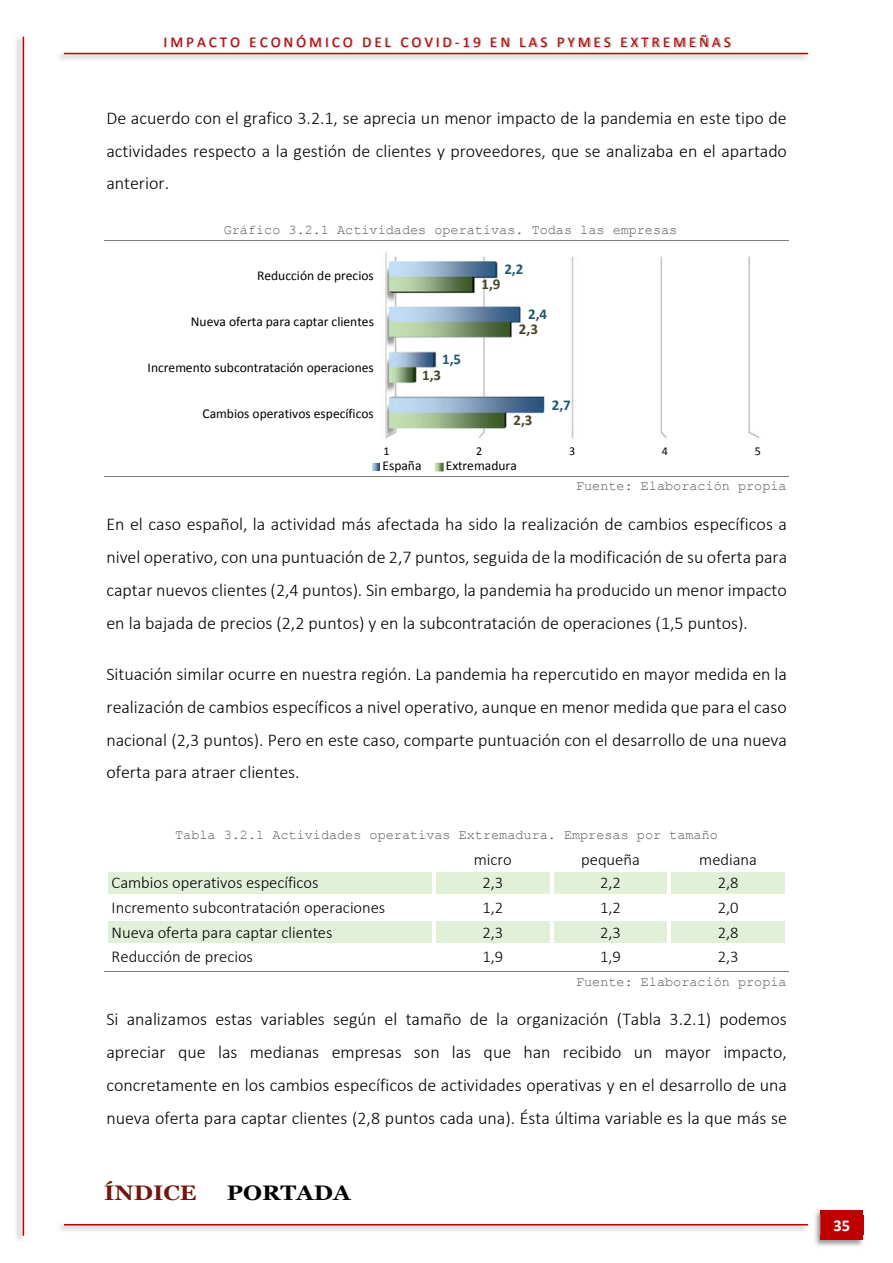
<style>
.page{position:relative;width:893px;height:1263px;background:#fff}
.page>*{position:absolute;margin:0;border:0;box-sizing:border-box;transform-origin:0 0}
.t1{font:700 21px "Georgia";color:#000;scale:1.1 1}
.t2{font:700 21px "Georgia";color:#74160e;scale:1.1 1}
.t3{font:300 18px/33px "Calibri";color:#000;text-align:justify}
.t4{font:300 16.5px "Calibri";color:#000}
.t5{font:700 16.5px "Calibri";color:#fff}
.t6{font:15px "Calibri";letter-spacing:.205em;color:#c00000}
.t7{font:700 15px "Calibri";color:#4a452a}
.t8{font:700 15px "Calibri";color:#215968}
.t9{font:13.5px "Courier New";color:#595959}
.t10{font:13.5px "Calibri";color:#000}
.t11{font:12px "Calibri";color:#000}
</style>
<div class="page">
<img style="left:164px;top:34px;width:568px;height:14px">
<hr style="left:64px;top:53px;width:744px;height:1px;background:#c00000">
<img style="left:16px;top:36px;width:9px;height:1204px">
<hr style="left:23px;top:37px;width:1px;height:1199px;background:#c00000">
<hr style="left:64px;top:1224px;width:744px;height:1px;background:#c00000">
<img style="left:815px;top:1210px;width:49px;height:37px">
<div style="left:821px;top:1210px;width:42px;height:30px;background:#c00000"></div>
<img style="left:820px;top:1215px;width:1px;height:20px">
<hr style="left:104px;top:240px;width:685px;height:1px;background:#808080">
<hr style="left:104px;top:476px;width:685px;height:1px;background:#808080">
<hr style="left:104px;top:844px;width:685px;height:1px;background:#808080">
<div style="left:108px;top:873px;width:325px;height:21px;background:#e2efd9"></div>
<div style="left:436px;top:873px;width:114px;height:21px;background:#e2efd9"></div>
<div style="left:553px;top:873px;width:115px;height:21px;background:#e2efd9"></div>
<div style="left:671px;top:873px;width:114px;height:21px;background:#e2efd9"></div>
<svg style="left:108px;top:872px;width:324px;height:1px"></svg>
<svg style="left:436px;top:872px;width:114px;height:1px"></svg>
<svg style="left:554px;top:872px;width:113px;height:1px"></svg>
<svg style="left:671px;top:872px;width:114px;height:1px"></svg>
<div style="left:108px;top:922px;width:325px;height:21px;background:#e2efd9"></div>
<div style="left:436px;top:922px;width:114px;height:21px;background:#e2efd9"></div>
<div style="left:553px;top:922px;width:115px;height:21px;background:#e2efd9"></div>
<div style="left:671px;top:922px;width:114px;height:21px;background:#e2efd9"></div>
<svg style="left:108px;top:921px;width:324px;height:1px"></svg>
<svg style="left:436px;top:921px;width:114px;height:1px"></svg>
<svg style="left:553px;top:921px;width:114px;height:1px"></svg>
<svg style="left:671px;top:921px;width:114px;height:1px"></svg>
<hr style="left:104px;top:971px;width:685px;height:1px;background:#808080">
<img style="left:385px;top:252px;width:375px;height:187px">
<svg style="left:372px;top:463px;width:7px;height:7px"></svg>
<svg style="left:435px;top:462px;width:8px;height:9px"></svg>
<p class="t6" style="left:164px;top:31px;width:568px">IMPACTO ECONÓMICO DEL COVID-19 EN LAS PYMES EXTREMEÑAS</p>
<p class="t3" style="left:106px;top:101px;width:682px">De acuerdo con el grafico 3.2.1, se aprecia un menor impacto de la pandemia en este tipo de actividades respecto a la gestión de clientes y proveedores, que se analizaba en el apartado anterior.</p>
<p class="t9" style="left:224px;top:222px;width:455px">Gráfico 3.2.1 Actividades operativas. Todas las empresas</p>
<p class="t10" style="left:257px;top:266px;width:118px">Reducción de precios</p>
<p class="t10" style="left:191px;top:312px;width:184px">Nueva oferta para captar clientes</p>
<p class="t10" style="left:148px;top:358px;width:228px">Incremento subcontratación operaciones</p>
<p class="t10" style="left:202px;top:404px;width:173px">Cambios operativos específicos</p>
<p class="t8" style="left:504px;top:259px;width:20px">2,2</p>
<p class="t8" style="left:442px;top:349px;width:20px">1,5</p>
<p class="t7" style="left:422px;top:364px;width:20px">1,3</p>
<p class="t7" style="left:482px;top:274px;width:20px">1,9</p>
<p class="t8" style="left:528px;top:304px;width:20px">2,4</p>
<p class="t7" style="left:519px;top:319px;width:20px">2,3</p>
<p class="t7" style="left:514px;top:409px;width:20px">2,3</p>
<p class="t8" style="left:552px;top:394px;width:20px">2,7</p>
<p class="t11" style="left:383px;top:443px;width:8px">1</p>
<p class="t11" style="left:476px;top:443px;width:8px">2</p>
<p class="t11" style="left:569px;top:443px;width:8px">3</p>
<p class="t11" style="left:662px;top:443px;width:8px">4</p>
<p class="t11" style="left:755px;top:443px;width:8px">5</p>
<p class="t10" style="left:382px;top:457px;width:41px">España</p>
<p class="t10" style="left:446px;top:457px;width:73px">Extremadura</p>
<p class="t9" style="left:576px;top:478px;width:212px">Fuente: Elaboración propia</p>
<p class="t3" style="left:106px;top:507px;width:682px">En el caso español, la actividad más afectada ha sido la realización de cambios específicos a nivel operativo, con una puntuación de 2,7 puntos, seguida de la modificación de su oferta para captar nuevos clientes (2,4 puntos). Sin embargo, la pandemia ha producido un menor impacto en la bajada de precios (2,2 puntos) y en la subcontratación de operaciones (1,5 puntos).</p>
<p class="t3" style="left:106px;top:657px;width:682px">Situación similar ocurre en nuestra región. La pandemia ha repercutido en mayor medida en la realización de cambios específicos a nivel operativo, aunque en menor medida que para el caso nacional (2,3 puntos). Pero en este caso, comparte puntuación con el desarrollo de una nueva oferta para atraer clientes.</p>
<p class="t9" style="left:175px;top:826px;width:544px">Tabla 3.2.1 Actividades operativas Extremadura. Empresas por tamaño</p>
<p class="t4" style="left:474px;top:849px;width:40px">micro</p>
<p class="t4" style="left:581px;top:849px;width:60px">pequeña</p>
<p class="t4" style="left:699px;top:849px;width:59px">mediana</p>
<p class="t4" style="left:112px;top:873px;width:208px">Cambios operativos específicos</p>
<p class="t4" style="left:482px;top:873px;width:22px">2,3</p>
<p class="t4" style="left:600px;top:873px;width:22px">2,2</p>
<p class="t4" style="left:718px;top:873px;width:22px">2,8</p>
<p class="t4" style="left:112px;top:897px;width:275px">Incremento subcontratación operaciones</p>
<p class="t4" style="left:482px;top:897px;width:22px">1,2</p>
<p class="t4" style="left:600px;top:897px;width:22px">1,2</p>
<p class="t4" style="left:718px;top:897px;width:22px">2,0</p>
<p class="t4" style="left:112px;top:922px;width:223px">Nueva oferta para captar clientes</p>
<p class="t4" style="left:482px;top:922px;width:22px">2,3</p>
<p class="t4" style="left:600px;top:922px;width:22px">2,3</p>
<p class="t4" style="left:718px;top:922px;width:22px">2,8</p>
<p class="t4" style="left:112px;top:946px;width:143px">Reducción de precios</p>
<p class="t4" style="left:482px;top:946px;width:22px">1,9</p>
<p class="t4" style="left:600px;top:946px;width:22px">1,9</p>
<p class="t4" style="left:718px;top:946px;width:22px">2,3</p>
<p class="t9" style="left:576px;top:973px;width:212px">Fuente: Elaboración propia</p>
<p class="t3" style="left:106px;top:1002px;width:682px">Si analizamos estas variables según el tamaño de la organización (Tabla 3.2.1) podemos apreciar que las medianas empresas son las que han recibido un mayor impacto, concretamente en los cambios específicos de actividades operativas y en el desarrollo de una nueva oferta para captar clientes (2,8 puntos cada una). Ésta última variable es la que más se</p>
<p class="t2" style="left:104px;top:1177px;width:86px">ÍNDICE</p>
<p class="t1" style="left:227px;top:1177px;width:114px">PORTADA</p>
<p class="t5" style="left:833px;top:1214px;width:18px">35</p>
</div>
